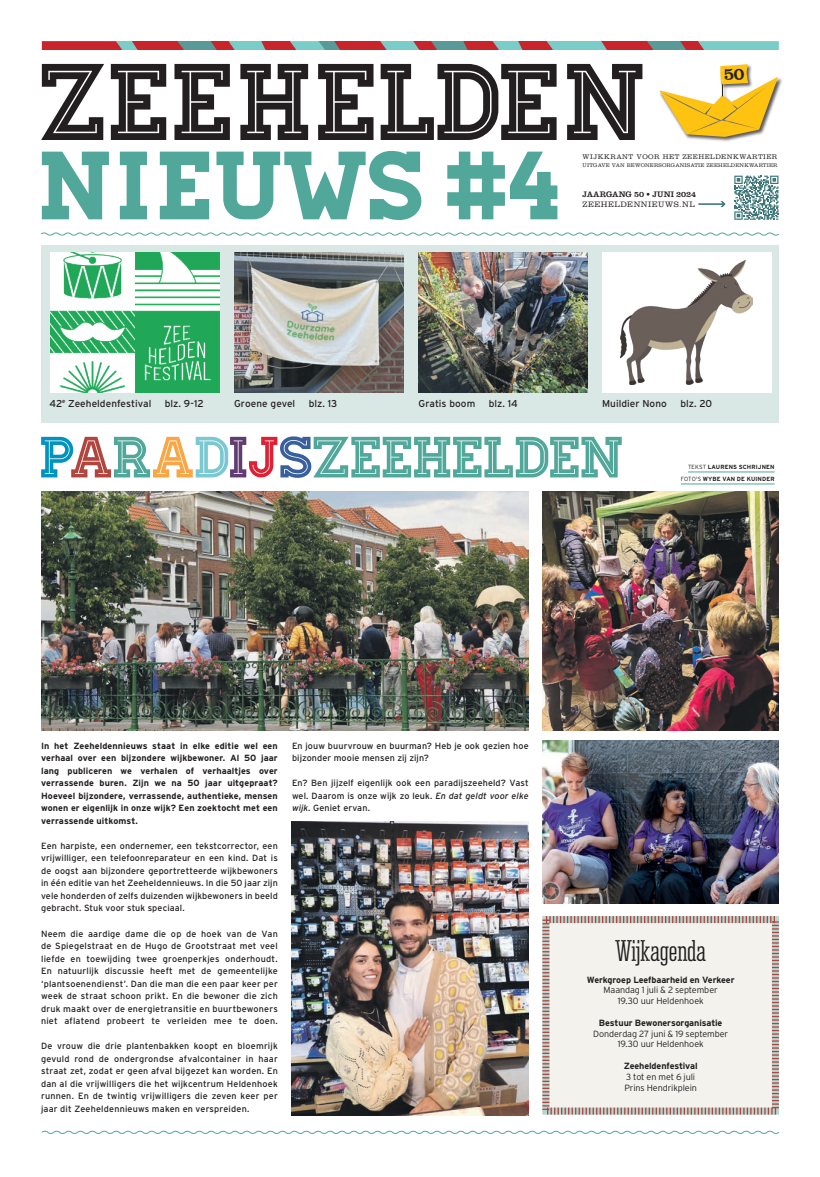
<style>
.page{position:relative;width:820px;height:1177px;background:#fff}
.page>*{position:absolute;margin:0;border:0;box-sizing:border-box;transform-origin:0 0}
.t1{font:108.6px "Homestead Inline";letter-spacing:.01em;color:#231f20;scale:.95 1}
.t2{font:96.7px "Homestead";letter-spacing:.01em;color:#50a79a}
.t3{font:58px "Homestead Inline";letter-spacing:-.015em;color:#50a79a}
.t4{font:28px "Corki Tuscan";letter-spacing:-.01em;color:#231f20}
.t5{font:10px "Interstate";letter-spacing:.005em;color:#231f20}
.t6{font:9px/12.5px "Interstate";letter-spacing:.015em;color:#231f20;text-align:justify}
.t7{font:700 9px/12.5px "Interstate";letter-spacing:-.01em;color:#231f20;text-align:justify}
.t8{font:300 9px/10.8px "Interstate";letter-spacing:-.01em;color:#231f20;text-align:center}
.t9{font:8.3px "Clarendon LT Std";letter-spacing:-.01em;color:#231f20}
.t10{font:300 8.1px "Clarendon LT Std";letter-spacing:.06em;color:#231f20}
.t11{font:300 7px "Clarendon LT Std";letter-spacing:.07em;color:#231f20}
.t12{font:700 6px/12px "Interstate";letter-spacing:.02em;color:#231f20;text-align:right}
.t13{font:300 5.5px "Clarendon LT Std";letter-spacing:.03em;color:#231f20}
.s1{color:#0093be}
.s2{color:#b1463f}
.s3{color:#f9a646}
.s4{color:#79c8d2}
.s5{color:#613c73}
.s6{color:#df2136}
.s7{color:#38609c}
.s8{font-weight:300}
.s9{font-style:italic}
</style>
<div class="page">
<svg style="left:41px;top:1130px;width:738px;height:4px"></svg>
<svg style="left:41px;top:232px;width:738px;height:4px"></svg>
<svg style="left:42px;top:41px;width:736px;height:9px;background:#9b7274"></svg>
<div style="left:41px;top:244px;width:737px;height:178px;background:#dae8e5"></div>
<img style="left:50px;top:252px;width:169px;height:141px">
<img style="left:418px;top:252px;width:169px;height:141px">
<div style="left:601px;top:252px;width:169px;height:141px;background:#fff"></div>
<img style="left:620px;top:261px;width:132px;height:123px">
<img style="left:234px;top:252px;width:169px;height:141px">
<div style="left:658px;top:63px;width:124px;height:79px;background:#231f20;opacity:.75"></div>
<img style="left:42px;top:491px;width:486px;height:239px">
<img style="left:542px;top:491px;width:236px;height:239px">
<img style="left:292px;top:821px;width:236px;height:294px">
<img style="left:542px;top:740px;width:236px;height:163px">
<svg style="left:698px;top:201px;width:27px;height:6px"></svg>
<svg style="left:734px;top:176px;width:44px;height:44px"></svg>
<svg style="left:542px;top:916px;width:237px;height:199px;background:#ebe7e1"></svg>
<hr style="left:687px;top:471px;width:87px;height:1px;background:#50a79a">
<hr style="left:680px;top:483px;width:94px;height:1px;background:#50a79a">
<svg style="left:659px;top:64px;width:118px;height:73px"></svg>
<h1 class="t1" style="left:42px;top:38px;width:640px">ZEEHELDEN</h1>
<h2 class="t2" style="left:42px;top:129px;width:523px">NIEUWS #4</h2>
<p class="t11" style="left:582px;top:152px;width:196px">WIJKKRANT VOOR HET ZEEHELDENKWARTIER</p>
<p class="t13" style="left:582px;top:161px;width:196px">UITGAVE VAN BEWONERSORGANISATIE ZEEHELDENKWARTIER</p>
<p class="t9" style="left:582px;top:189px;width:115px">JAARGANG 50 • JUNI 2024</p>
<p class="t10" style="left:582px;top:199px;width:114px">ZEEHELDENNIEUWS.NL</p>
<p class="t5" style="left:49px;top:397px;width:103px">42<sup>e</sup> Zeeheldenfestival</p>
<p class="t5" style="left:165px;top:397px;width:40px">blz. 9-12</p>
<p class="t5" style="left:234px;top:397px;width:63px">Groene gevel</p>
<p class="t5" style="left:309px;top:397px;width:30px">blz. 13</p>
<p class="t5" style="left:418px;top:397px;width:58px">Gratis boom</p>
<p class="t5" style="left:488px;top:397px;width:31px">blz. 14</p>
<p class="t5" style="left:602px;top:397px;width:66px">Muildier Nono</p>
<p class="t5" style="left:680px;top:397px;width:33px">blz. 20</p>
<h3 class="t3" style="left:41px;top:423px;width:585px"><span class="s1">P</span><span class="s2">A</span>R<span class="s3">A</span><span class="s4">D</span><span class="s5">I</span><span class="s6">J</span><span class="s7">S</span>ZEEHELDEN</h3>
<p class="t12" style="left:680px;top:460px;width:95px"><span class="s8">TEKST</span> LAURENS SCHRIJNEN<br><span class="s8">FOTO'S</span> WYBE VAN DE KUINDER</p>
<p class="t7" style="left:41px;top:739px;width:238px">In het Zeeheldennieuws staat in elke editie wel een verhaal over een bijzondere wijkbewoner. Al 50 jaar lang publiceren we verhalen of verhaaltjes over verrassende buren. Zijn we na 50 jaar uitgepraat?<br>Hoeveel bijzondere, verrassende, authentieke, mensen wonen er eigenlijk in onze wijk? Een zoektocht met een verrassende uitkomst.</p>
<p class="t6" style="left:41px;top:839px;width:238px">Een harpiste, een ondernemer, een tekstcorrector, een vrijwilliger, een telefoonreparateur en een kind. Dat is de oogst aan bijzondere geportretteerde wijkbewoners in één editie van het Zeeheldennieuws. In die 50 jaar zijn vele honderden of zelfs duizenden wijkbewoners in beeld gebracht. Stuk voor stuk speciaal.</p>
<p class="t6" style="left:41px;top:927px;width:238px">Neem die aardige dame die op de hoek van de Van de Spiegelstraat en de Hugo de Grootstraat met veel liefde en toewijding twee groenperkjes onderhoudt.<br>En natuurlijk discussie heeft met de gemeentelijke ‘plantsoenendienst’. Dan die man die een paar keer per week de straat schoon prikt. En die bewoner die zich druk maakt over de energietransitie en buurtbewoners niet aflatend probeert te verleiden mee te doen.</p>
<p class="t6" style="left:41px;top:1039px;width:238px">De vrouw die drie plantenbakken koopt en bloemrijk gevuld rond de ondergrondse afvalcontainer in haar straat zet, zodat er geen afval bijgezet kan worden. En dan al die vrijwilligers die het wijkcentrum Heldenhoek runnen. En de twintig vrijwilligers die zeven keer per jaar dit Zeeheldennieuws maken en verspreiden.</p>
<p class="t6" style="left:292px;top:739px;width:238px">En jouw buurvrouw en buurman? Heb je ook gezien hoe bijzonder mooie mensen zij zijn?</p>
<p class="t6" style="left:292px;top:777px;width:238px">En? Ben jijzelf eigenlijk ook een paradijszeeheld? Vast wel. Daarom is onze wijk zo leuk. <span class="s9">En dat geldt voor elke wijk.</span> Geniet ervan.</p>
<h3 class="t4" style="left:615px;top:935px;width:92px">Wijkagenda</h3>
<p class="t7" style="left:586px;top:973px;width:149px">Werkgroep Leefbaarheid en Verkeer</p>
<p class="t8" style="left:603px;top:984px;width:116px">Maandag 1 juli &amp; 2 september<br>19.30 uur Heldenhoek</p>
<p class="t7" style="left:598px;top:1016px;width:125px">Bestuur Bewonersorganisatie</p>
<p class="t8" style="left:593px;top:1027px;width:136px">Donderdag 27 juni &amp; 19 september<br>19.30 uur Heldenhoek</p>
<p class="t7" style="left:623px;top:1059px;width:75px">Zeeheldenfestival</p>
<p class="t8" style="left:624px;top:1071px;width:74px;text-align:left">3 tot en met 6 juli<br>Prins Hendrikplein</p>
</div>
